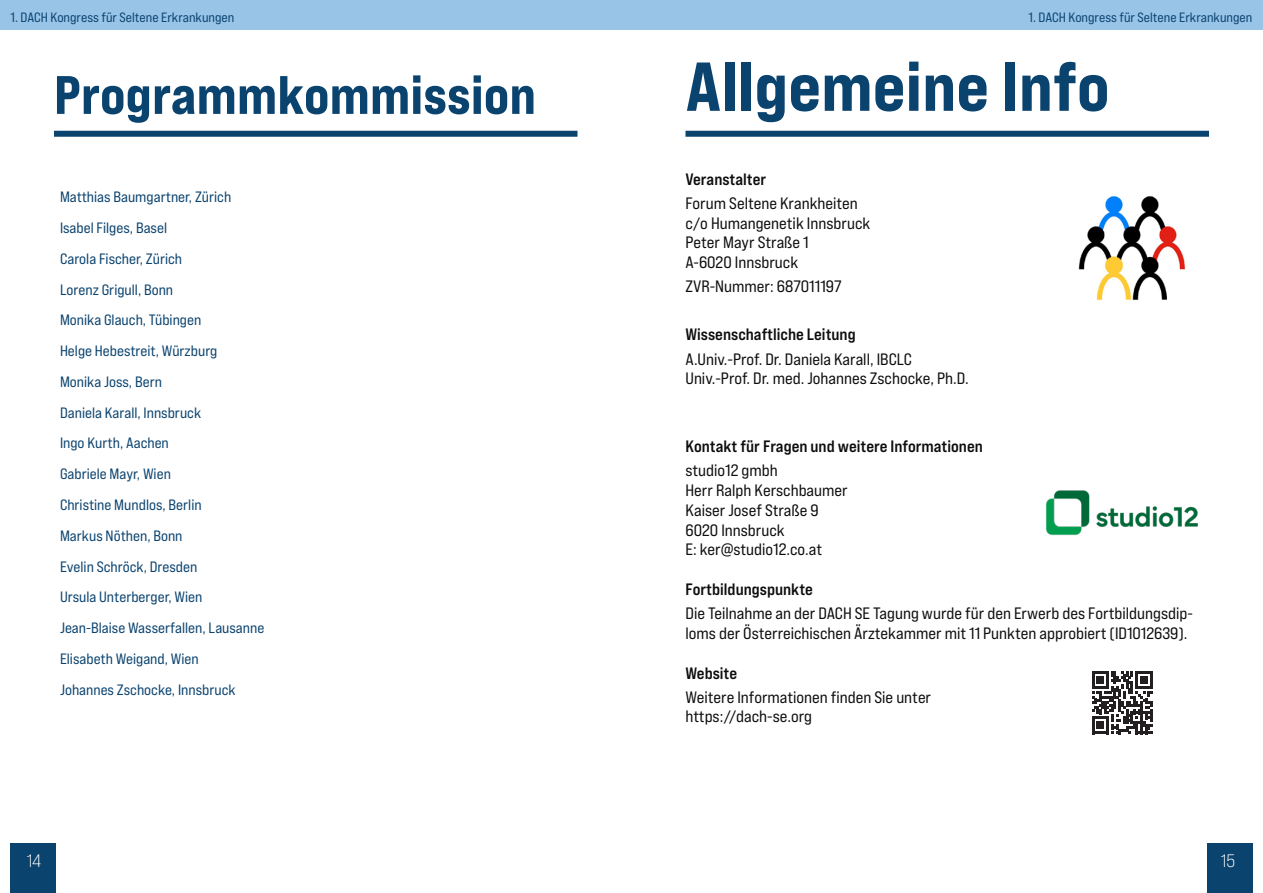
<style>
.page{position:relative;width:1263px;height:893px;background:#fff}
.page>*{position:absolute;margin:0;border:0;box-sizing:border-box;transform-origin:0 0}
.t1{font:69px "Bebas Neue Pro Exp Eb";color:#0b436f}
.t2{font:54px "Bebas Neue Pro Exp Eb";color:#0b436f}
.t3{font:18px "Bebas Neue Pro Exp Bk";color:#fff}
.t4{font:16.5px/19.8px "Bebas Neue Pro Exp Rg";color:#0d0d0d}
.t5{font:16.5px "Bebas Neue Pro Exp Bd";color:#0d0d0d}
.t6{font:15px "Bebas Neue Pro Exp Rg";color:#0b436f}
.t7{font:13.5px "Bebas Neue Pro Exp Rg";color:#0b436f}
</style>
<div class="page">
<div style="left:0;top:0;width:1263px;height:30px;background:#98c4e8"></div>
<div style="left:10px;top:843px;width:45px;height:50px;background:#0b436f"></div>
<div style="left:1207px;top:843px;width:45px;height:50px;background:#0b436f"></div>
<div style="left:54px;top:131px;width:523px;height:6px;background:#0b436f"></div>
<img style="left:1046px;top:490px;width:153px;height:46px">
<svg style="left:1092px;top:671px;width:60px;height:63px"></svg>
<div style="left:685px;top:131px;width:524px;height:6px;background:#0b436f"></div>
<img style="left:1078px;top:196px;width:107px;height:105px">
<p class="t7" style="left:11px;top:9px;width:225px">1. DACH Kongress für Seltene Erkrankungen</p>
<p class="t7" style="left:1029px;top:9px;width:225px">1. DACH Kongress für Seltene Erkrankungen</p>
<p class="t2" style="left:54px;top:61px;width:483px">Programmkommission</p>
<p class="t6" style="left:60px;top:188px;width:173px">Matthias Baumgartner, Zürich</p>
<p class="t6" style="left:60px;top:218px;width:109px">Isabel Filges, Basel</p>
<p class="t6" style="left:60px;top:249px;width:124px">Carola Fischer, Zürich</p>
<p class="t6" style="left:60px;top:280px;width:115px">Lorenz Grigull, Bonn</p>
<p class="t6" style="left:60px;top:311px;width:143px">Monika Glauch, Tübingen</p>
<p class="t6" style="left:60px;top:342px;width:159px">Helge Hebestreit, Würzburg</p>
<p class="t6" style="left:60px;top:372px;width:103px">Monika Joss, Bern</p>
<p class="t6" style="left:60px;top:403px;width:143px">Daniela Karall, Innsbruck</p>
<p class="t6" style="left:60px;top:434px;width:110px">Ingo Kurth, Aachen</p>
<p class="t6" style="left:60px;top:465px;width:112px">Gabriele Mayr, Wien</p>
<p class="t6" style="left:60px;top:496px;width:143px">Christine Mundlos, Berlin</p>
<p class="t6" style="left:60px;top:526px;width:124px">Markus Nöthen, Bonn</p>
<p class="t6" style="left:60px;top:557px;width:139px">Evelin Schröck, Dresden</p>
<p class="t6" style="left:60px;top:588px;width:144px">Ursula Unterberger, Wien</p>
<p class="t6" style="left:60px;top:619px;width:206px">Jean-Blaise Wasserfallen, Lausanne</p>
<p class="t6" style="left:60px;top:649px;width:140px">Elisabeth Weigand, Wien</p>
<p class="t6" style="left:60px;top:680px;width:177px">Johannes Zschocke, Innsbruck</p>
<p class="t1" style="left:685px;top:44px;width:426px">Allgemeine Info</p>
<p class="t5" style="left:685px;top:169px;width:82px">Veranstalter</p>
<p class="t4" style="left:685px;top:193px;width:186px">Forum Seltene Krankheiten c/o Humangenetik Innsbruck<br>Peter Mayr Straße 1<br>A-6020 Innsbruck</p>
<p class="t4" style="left:685px;top:276px;width:158px">ZVR-Nummer: 687011197</p>
<p class="t5" style="left:685px;top:324px;width:172px">Wissenschaftliche Leitung</p>
<p class="t4" style="left:685px;top:349px;width:285px">A.Univ.-Prof. Dr. Daniela Karall, IBCLC<br>Univ.-Prof. Dr. med. Johannes Zschocke, Ph.D.</p>
<p class="t5" style="left:685px;top:436px;width:299px">Kontakt für Fragen und weitere Informationen</p>
<p class="t4" style="left:685px;top:460px;width:164px">studio12 gmbh<br>Herr Ralph Kerschbaumer<br>Kaiser Josef Straße 9<br>6020 Innsbruck<br>E: ker@studio12.co.at</p>
<p class="t5" style="left:685px;top:579px;width:129px">Fortbildungspunkte</p>
<p class="t4" style="left:685px;top:603px;width:509px">Die Teilnahme an der DACH SE Tagung wurde für den Erwerb des Fortbildungsdip&shy;loms der Österreichischen Ärztekammer mit 11 Punkten approbiert (ID1012639).</p>
<p class="t5" style="left:685px;top:662px;width:53px">Website</p>
<p class="t4" style="left:685px;top:687px;width:247px">Weitere Informationen finden Sie unter</p>
<p class="t4" style="left:685px;top:706px;width:128px">https://dach-se.org</p>
<p class="t3" style="left:27px;top:850px;width:16px">14</p>
<p class="t3" style="left:1221px;top:850px;width:16px">15</p>
</div>
